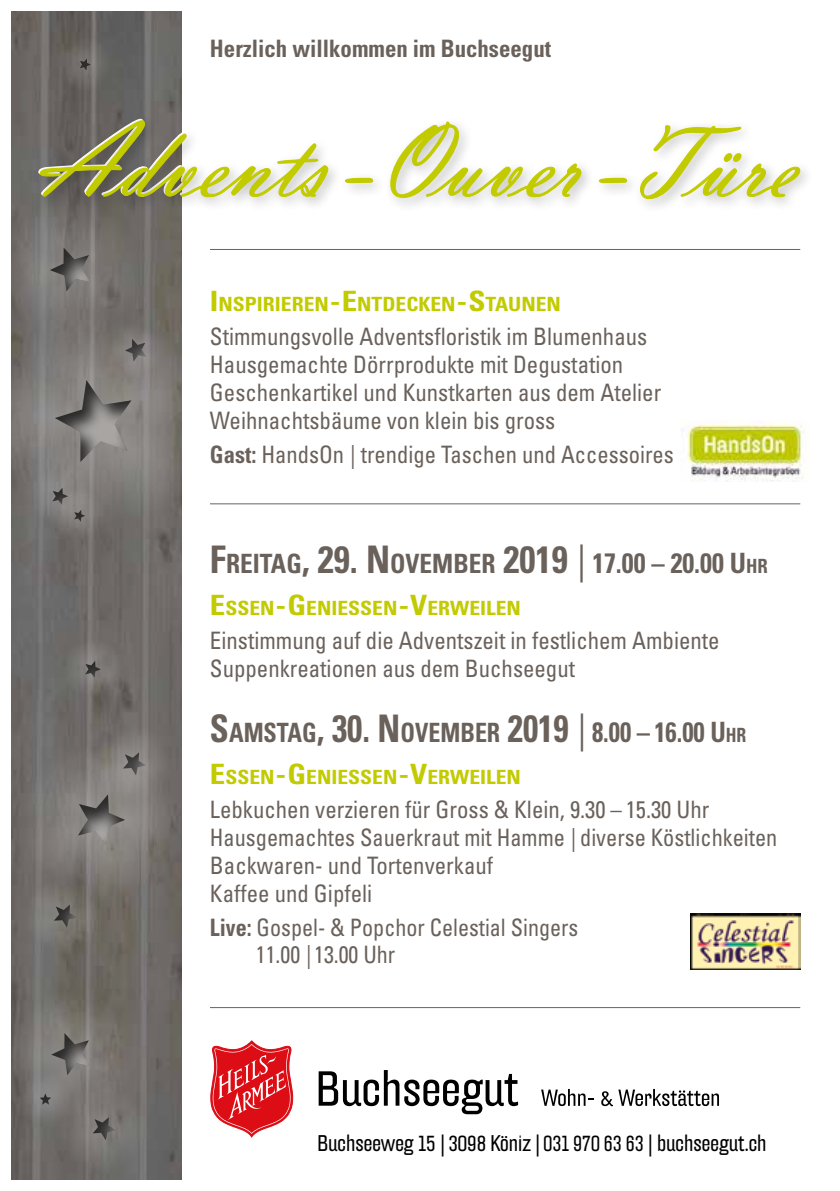
<style>
.page{position:relative;width:840px;height:1191px;background:#fff}
.page>*{position:absolute;margin:0;border:0;box-sizing:border-box;transform-origin:0 0}
.t1{font:700 condensed 26.6px "Univers LT Std";color:#6a615b;scale:.95 1}
.t2{font:700 condensed 26.6px "Univers LT Std";color:#6a615b;scale:.9 1}
.t3{font:condensed 24px/28px "Univers LT Std";color:#6a615b;scale:.95 1}
.t4{font:condensed 24px/27.6px "Univers LT Std";color:#6a615b;scale:.92 1}
.t5{font:condensed 24px "Univers LT Std";color:#6a615b;scale:.94 1}
.t6{font:700 condensed 24px "Univers LT Std";color:#6a615b;scale:.95 1}
.t7{font:22px "Hydra OT Extd";color:#000;scale:.95 1}
.t8{font:700 condensed 19.6px "Univers LT Std";color:#c2cb00;scale:1.1 1}
.s1{font-size:28px}
.s2{font-weight:700}
.s3{font-size:38px}
.s4{font-weight:400;font-size:38px}
.s5{font-size:19.6px}
</style>
<div class="page">
<img style="left:11px;top:11px;width:170px;height:1168px">
<hr style="left:210px;top:1007px;width:589px;height:1px;background:#6a615b">
<hr style="left:210px;top:503px;width:589px;height:1px;background:#6a615b">
<hr style="left:210px;top:249px;width:589px;height:1px;background:#6a615b">
<img style="left:680px;top:423px;width:124px;height:58px">
<svg style="left:210px;top:1040px;width:83px;height:97px"></svg>
<svg style="left:318px;top:1070px;width:199px;height:44px"></svg>
<svg style="left:541px;top:1089px;width:53px;height:17px"></svg>
<svg style="left:601px;top:1091px;width:11px;height:15px"></svg>
<svg style="left:618px;top:1089px;width:100px;height:17px"></svg>
<img style="left:690px;top:913px;width:109px;height:56px">
<div style="left:33px;top:114px;width:781px;height:99px;background:#000;opacity:.25"></div>
<svg style="left:39px;top:119px;width:761px;height:81px"></svg>
<svg style="left:11px;top:283px;width:220px;height:271px"></svg>
<svg style="left:11px;top:714px;width:171px;height:205px;background:#716e6c"></svg>
<svg style="left:49px;top:28px;width:72px;height:72px;background:#666360"></svg>
<svg style="left:11px;top:175px;width:160px;height:376px;background:#797670"></svg>
<svg style="left:11px;top:858px;width:156px;height:322px;background:#716e6a"></svg>
<div style="left:39px;top:1090px;width:16px;height:15px;background:#000;opacity:.75"></div>
<svg style="left:53px;top:629px;width:129px;height:222px;background:#76726f"></svg>
<p class="t6" style="left:210px;top:34px;width:360px">Herzlich willkommen im Buchseegut</p>
<p class="t8" style="left:210px;top:292px;width:320px"><span class="s1">I</span>NSPIRIEREN<span class="s1">- E</span>NTDECKEN<span class="s1">- S</span>TAUNEN</p>
<p class="t3" style="left:210px;top:322px;width:476px">Stimmungsvolle Adventsfloristik im Blumenhaus Hausgemachte Dörrprodukte mit Degustation Geschenkartikel und Kunstkarten aus dem Atelier Weihnachtsbäume von klein bis gross</p>
<p class="t5" style="left:210px;top:439px;width:494px"><span class="s2">Gast:</span> HandsOn | trendige Taschen und Accessoires</p>
<p class="t1" style="left:210px;top:547px;width:588px"><span class="s3">F</span>REITAG<span class="s3">, 29. N</span> OVEMBER <span class="s3">2019</span> <span class="s4">|</span> <span class="s1">17.00 – 20.00 U</span> <span class="s5">HR</span></p>
<p class="t8" style="left:210px;top:596px;width:284px"><span class="s1">E</span>SSEN<span class="s1">- G</span> ENIESSEN<span class="s1">- V</span>ERWEILEN</p>
<p class="t3" style="left:210px;top:625px;width:537px">Einstimmung auf die Adventszeit in festlichem Ambiente<br>Suppenkreationen aus dem Buchseegut</p>
<p class="t2" style="left:210px;top:716px;width:597px"><span class="s3">S</span>AMSTAG<span class="s3">, 30. N</span> OVEMBER <span class="s3">2019</span> <span class="s4">|</span> <span class="s1">8.00 – 16.00 U</span> <span class="s5">HR</span></p>
<p class="t8" style="left:210px;top:765px;width:284px"><span class="s1">E</span>SSEN<span class="s1">- G</span> ENIESSEN<span class="s1">- V</span>ERWEILEN</p>
<p class="t3" style="left:210px;top:795px;width:598px">Lebkuchen verzieren für Gross &amp; Klein, 9.30 – 15.30 Uhr Hausgemachtes Sauerkraut mit Hamme | diverse Köstlichkeiten Backwaren- und Tortenverkauf<br>Kaffee und Gipfeli</p>
<p class="t4" style="left:256px;top:913px;width:351px;text-indent:-46px"><span class="s2">Live:</span> Gospel- &amp; Popchor Celestial Singers<br>11.00 | 13.00 Uhr</p>
<p class="t7" style="left:317px;top:1130px;width:474px">Buchseeweg 15 | 3098 Köniz | 031 970 63 63 | buchseegut.ch</p>
</div>
